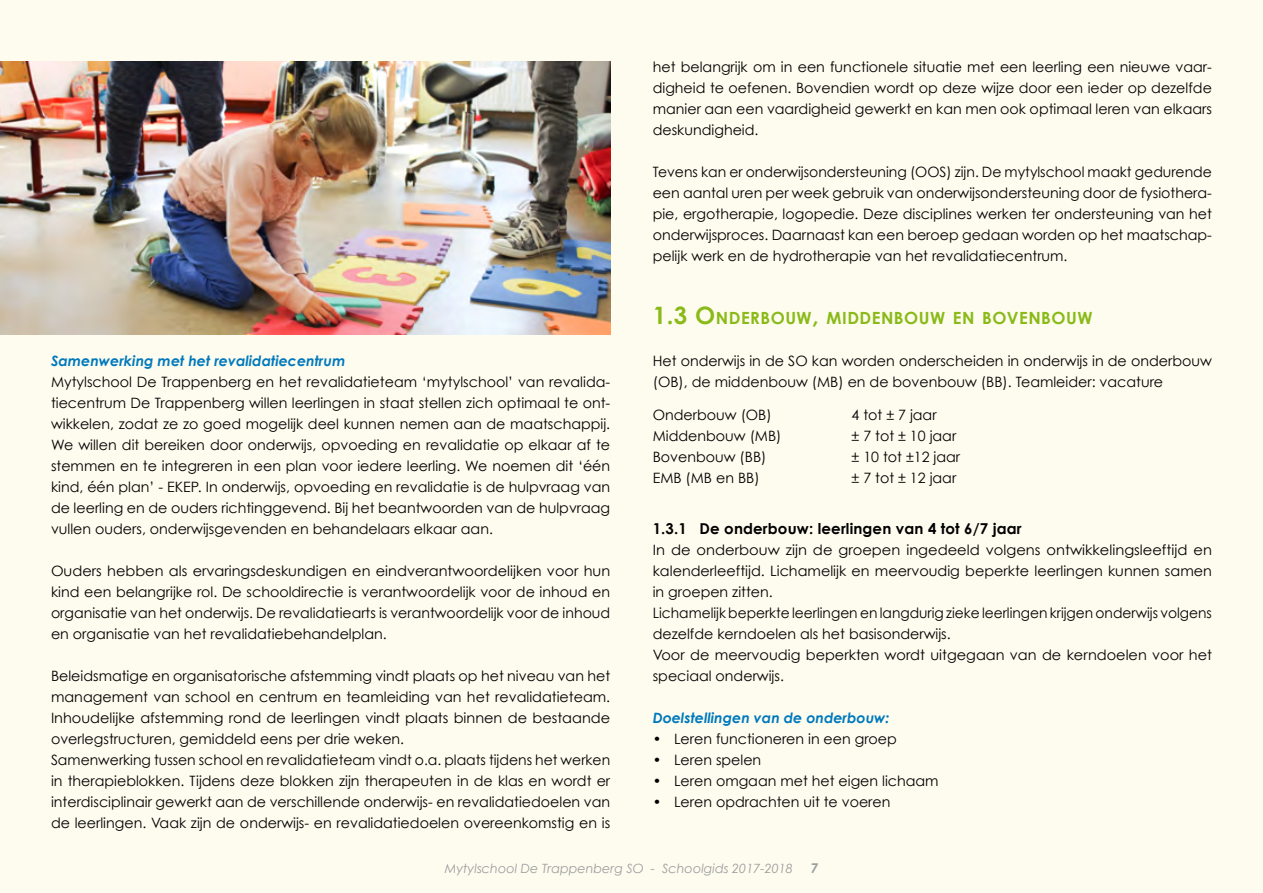
<style>
.page{position:relative;width:1263px;height:893px;background:#fefcef}
.page>*{position:absolute;margin:0;border:0;box-sizing:border-box;transform-origin:0 0}
.t1{font:700 16.8px "Century Gothic";letter-spacing:.03em;color:#89ba17}
.t2{font:700 15px "Century Gothic";letter-spacing:.01em;color:#000}
.t3{font:14.25px/21px "Century Gothic";color:#000;text-align:justify}
.t4{font:italic 700 14.25px "Century Gothic";color:#0079bc}
.t5{font:italic 700 13.5px "Century Gothic";color:#9c9e9f}
.t6{font:italic 12.75px "Century Gothic";color:#9c9e9f}
.s1{font-size:24px}
</style>
<div class="page">
<img style="left:0;top:62px;width:610px;height:272px">
<p class="t4" style="left:51px;top:352px;width:296px">Samenwerking met het revalidatiecentrum</p>
<p class="t3" style="left:51px;top:371px;width:561px">Mytylschool De Trappenberg en het revalidatieteam ‘mytylschool’ van revalida&shy;tiecentrum De Trappenberg willen leerlingen in staat stellen zich optimaal te ont&shy;wikkelen, zodat ze zo goed mogelijk deel kunnen nemen aan de maatschappij.<br>We willen dit bereiken door onderwijs, opvoeding en revalidatie op elkaar af te stemmen en te integreren in een plan voor iedere leerling. We noemen dit ‘één kind, één plan’ - EKEP. In onderwijs, opvoeding en revalidatie is de hulpvraag van de leerling en de ouders richtinggevend. Bij het beantwoorden van de hulpvraag vullen ouders, onderwijsgevenden en behandelaars elkaar aan.</p>
<p class="t3" style="left:51px;top:560px;width:561px">Ouders hebben als ervaringsdeskundigen en eindverantwoordelijken voor hun kind een belangrijke rol. De schooldirectie is verantwoordelijk voor de inhoud en organisatie van het onderwijs. De revalidatiearts is verantwoordelijk voor de inhoud en organisatie van het revalidatiebehandelplan.</p>
<p class="t3" style="left:51px;top:665px;width:561px;text-align:left">Beleidsmatige en organisatorische afstemming vindt plaats op het niveau van het management van school en centrum en teamleiding van het revalidatieteam.<br>Inhoudelijke afstemming rond de leerlingen vindt plaats binnen de bestaande overlegstructuren, gemiddeld eens per drie weken.<br>Samenwerking tussen school en revalidatieteam vindt o.a. plaats tijdens het werken in therapieblokken. Tijdens deze blokken zijn therapeuten in de klas en wordt er interdisciplinair gewerkt aan de verschillende onderwijs- en revalidatiedoelen van de leerlingen. Vaak zijn de onderwijs- en revalidatiedoelen overeenkomstig en is</p>
<p class="t3" style="left:653px;top:56px;width:561px">het belangrijk om in een functionele situatie met een leerling een nieuwe vaar&shy;digheid te oefenen. Bovendien wordt op deze wijze door een ieder op dezelfde manier aan een vaardigheid gewerkt en kan men ook optimaal leren van elkaars deskundigheid.</p>
<p class="t3" style="left:653px;top:161px;width:561px">Tevens kan er onderwijsondersteuning (OOS) zijn. De mytylschool maakt gedurende een aantal uren per week gebruik van onderwijsondersteuning door de fysiothera&shy;pie, ergotherapie, logopedie. Deze disciplines werken ter ondersteuning van het onderwijsproces. Daarnaast kan een beroep gedaan worden op het maatschap&shy;pelijk werk en de hydrotherapie van het revalidatiecentrum.</p>
<p class="t1" style="left:653px;top:307px;width:441px"><span class="s1">1.3 O</span>NDERBOUW<span class="s1">,</span> MIDDENBOUW EN BOVENBOUW</p>
<p class="t3" style="left:653px;top:350px;width:561px">Het onderwijs in de SO kan worden onderscheiden in onderwijs in de onderbouw (OB), de middenbouw (MB) en de bovenbouw (BB). Teamleider: vacature</p>
<p class="t3" style="left:653px;top:404px;width:120px">Onderbouw (OB)</p>
<p class="t3" style="left:852px;top:404px;width:87px">4 tot ± 7 jaar</p>
<p class="t3" style="left:653px;top:425px;width:130px">Middenbouw (MB)</p>
<p class="t3" style="left:852px;top:425px;width:106px">± 7 tot ± 10 jaar</p>
<p class="t3" style="left:653px;top:446px;width:115px">Bovenbouw (BB)</p>
<p class="t3" style="left:852px;top:446px;width:110px">± 10 tot ±12 jaar</p>
<p class="t3" style="left:653px;top:467px;width:108px">EMB (MB en BB)</p>
<p class="t3" style="left:852px;top:467px;width:106px">± 7 tot ± 12 jaar</p>
<p class="t2" style="left:653px;top:519px;width:370px">1.3.1 De onderbouw: leerlingen van 4 tot 6/7 jaar</p>
<p class="t3" style="left:653px;top:539px;width:561px;text-align:left">In de onderbouw zijn de groepen ingedeeld volgens ontwikkelingsleeftijd en kalenderleeftijd. Lichamelijk en meervoudig beperkte leerlingen kunnen samen in groepen zitten.<br>Lichamelijk beperkte leerlingen en langdurig zieke leerlingen krijgen onderwijs volgens dezelfde kerndoelen als het basisonderwijs.<br>Voor de meervoudig beperkten wordt uitgegaan van de kerndoelen voor het speciaal onderwijs.</p>
<p class="t4" style="left:653px;top:709px;width:238px">Doelstellingen van de onderbouw:</p>
<p class="t3" style="left:653px;top:728px;width:246px">• Leren functioneren in een groep</p>
<p class="t3" style="left:653px;top:749px;width:110px">• Leren spelen</p>
<p class="t3" style="left:653px;top:770px;width:287px">• Leren omgaan met het eigen lichaam</p>
<p class="t3" style="left:653px;top:791px;width:239px">• Leren opdrachten uit te voeren</p>
<p class="t6" style="left:445px;top:860px;width:350px">Mytylschool De Trappenberg SO - Schoolgids 2017-2018</p>
<p class="t5" style="left:811px;top:859px;width:9px">7</p>
</div>
